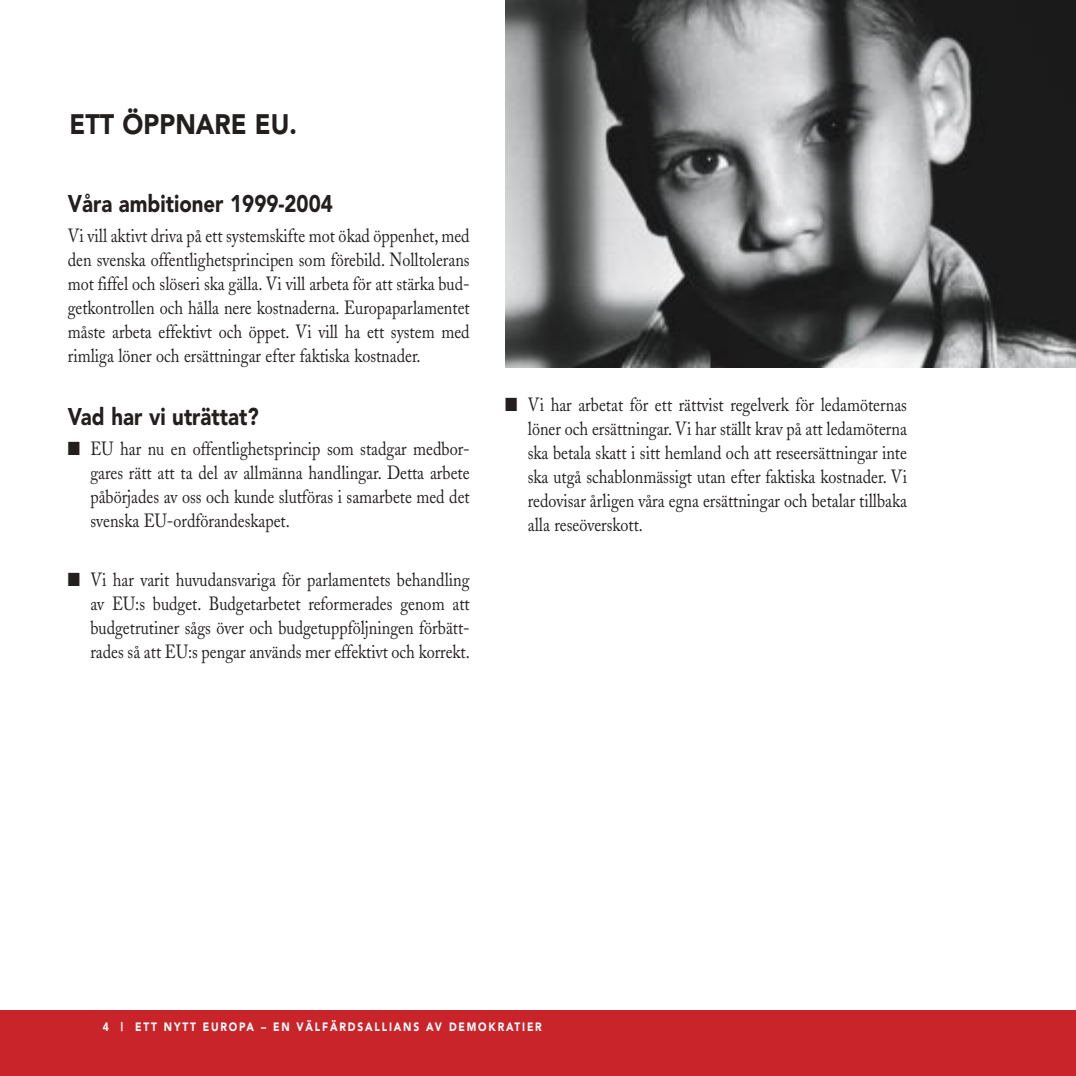
<style>
.page{position:relative;width:1076px;height:1076px;background:#fff}
.page>*{position:absolute;margin:0;border:0;box-sizing:border-box;transform-origin:0 0}
.t1{font:900 28px "Avenir";color:#231f1f;scale:.9 1}
.t2{font:900 24px "Avenir";color:#231f1f;scale:.85 1}
.t3{font:19px/24px "Adobe Caslon";color:#231f1f;text-align:justify;scale:.85 1}
.t4{font:900 12px "Avenir";letter-spacing:.175em;color:#fff;scale:.85 1}
</style>
<div class="page">
<img style="left:506px;top:0;width:570px;height:368px">
<div style="left:0;top:1010px;width:1076px;height:66px;background:#c9242a"></div>
<h1 class="t1" style="left:70px;top:113px;width:254px">ETT ÖPPNARE EU.</h1>
<p class="t2" style="left:68px;top:194px;width:313px">Våra ambitioner 1999-2004</p>
<p class="t3" style="left:68px;top:226px;width:474px">Vi vill aktivt driva på ett systemskifte mot ökad öppenhet, med den svenska offentlighetsprincipen som förebild. Nolltolerans mot fiffel och slöseri ska gälla. Vi vill arbeta för att stärka bud&shy;getkontrollen och hålla nere kostnaderna. Europaparlamentet måste arbeta effektivt och öppet. Vi vill ha ett system med rimliga löner och ersättningar efter faktiska kostnader.</p>
<p class="t2" style="left:68px;top:407px;width:226px">Vad har vi uträttat?</p>
<p class="t3" style="left:90px;top:439px;width:448px;text-indent:-23px">■ EU har nu en offentlighetsprincip som stadgar medbor&shy;gares rätt att ta del av allmänna handlingar. Detta arbete påbörjades av oss och kunde slutföras i samarbete med det svenska EU-ordförandeskapet.</p>
<p class="t3" style="left:90px;top:570px;width:448px;text-indent:-23px">■ Vi har varit huvudansvariga för parlamentets behandling av EU:s budget. Budgetarbetet reformerades genom att budgetrutiner sågs över och budgetuppföljningen förbätt&shy;rades så att EU:s pengar används mer effektivt och korrekt.</p>
<p class="t3" style="left:528px;top:395px;width:448px;text-indent:-23px">■ Vi har arbetat för ett rättvist regelverk för ledamöternas löner och ersättningar. Vi har ställt krav på att ledamöterna ska betala skatt i sitt hemland och att reseersättningar inte ska utgå schablonmässigt utan efter faktiska kostnader. Vi redovisar årligen våra egna ersättningar och betalar tillbaka alla reseöverskott.</p>
<p class="t4" style="left:103px;top:1022px;width:518px">4 | ETT NYTT EUROPA – EN VÄLFÄRDSALLIANS AV DEMOKRATIER</p>
</div>
